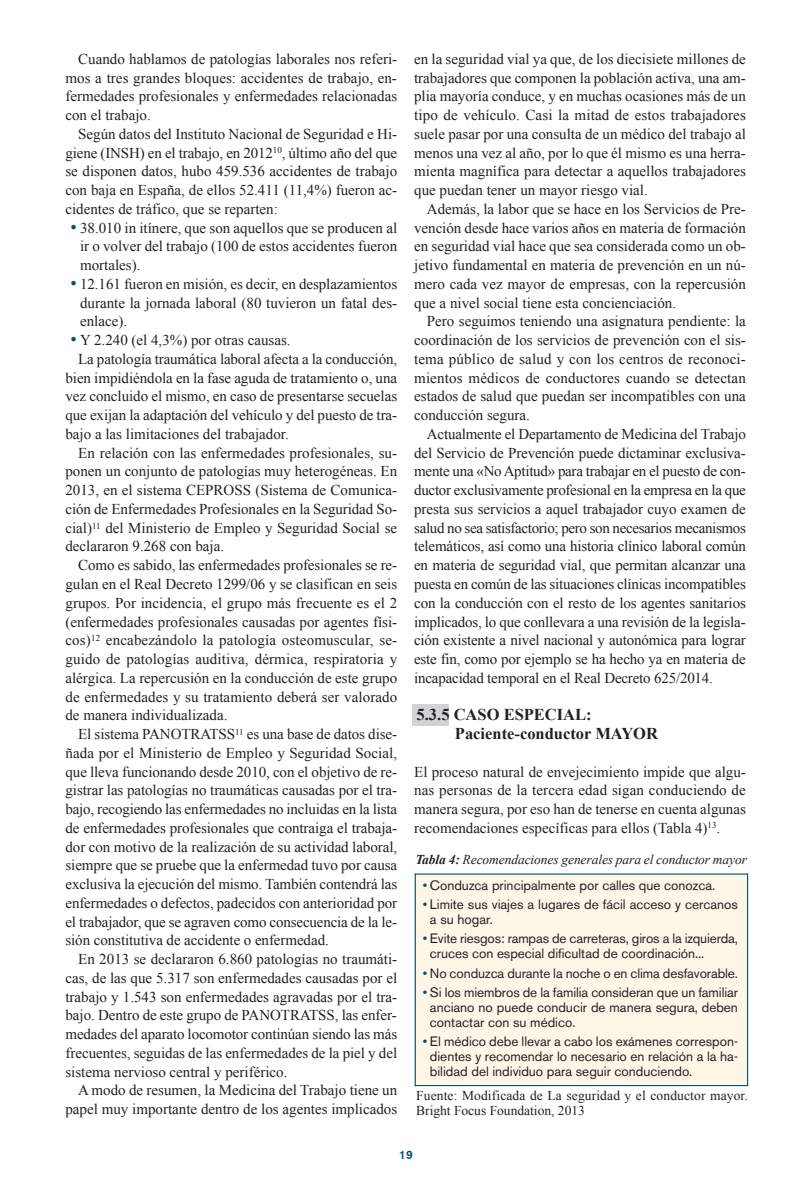
<style>
.page{position:relative;width:808px;height:1191px;background:#fff}
.page>*{position:absolute;margin:0;border:0;box-sizing:border-box;transform-origin:0 0}
.t1{font:700 16.5px/18.8px "Times New Roman";color:#231f20}
.t2{font:15px/18.8px "Times New Roman";color:#231f20;text-align:justify}
.t3{font:13.5px/15px "Akzidenz Grotesk BE";color:#231f20}
.t4{font:13.5px/15px "Times New Roman";letter-spacing:.01em;color:#231f20}
.t5{font:italic 13.5px "Times New Roman";letter-spacing:-.01em;color:#231f20}
.t6{font:500 12px "Akzidenz Grotesk BE";color:#01516c}
.s1{font-size:18px;color:#01516c}
.s2{font-weight:700}
.s3{color:#01516c}
</style>
<div class="page">
<div style="left:412px;top:704px;width:37px;height:21px;background:#d1d2d4"></div>
<div style="left:415px;top:873px;width:333px;height:213px;background:#fef6e6"></div>
<hr style="left:415px;top:873px;width:1px;height:213px;background:#01516c">
<hr style="left:747px;top:873px;width:1px;height:213px;background:#01516c">
<hr style="left:415px;top:873px;width:333px;height:1px;background:#01516c">
<hr style="left:415px;top:1085px;width:333px;height:1px;background:#01516c">
<p class="t2" style="left:65px;top:49px;width:333px;text-indent:13px">Cuando hablamos de patologías laborales nos referi&shy;mos a tres grandes bloques: accidentes de trabajo, en&shy;fermedades profesionales y enfermedades relacionadas con el trabajo.</p>
<p class="t2" style="left:65px;top:124px;width:333px;text-indent:13px">Según datos del Instituto Nacional de Seguridad e Hi&shy;giene (INSH) en el trabajo, en 2012<sup>10</sup>, último año del que se disponen datos, hubo 459.536 accidentes de trabajo con baja en España, de ellos 52.411 (11,4%) fueron ac&shy;cidentes de tráfico, que se reparten:</p>
<p class="t2" style="left:80px;top:218px;width:319px;text-indent:-9px"><span class="s1">•</span> 38.010 in itínere, que son aquellos que se producen al ir o volver del trabajo (100 de estos accidentes fueron mortales).</p>
<p class="t2" style="left:80px;top:274px;width:319px;text-indent:-9px"><span class="s1">•</span> 12.161 fueron en misión, es decir, en desplazamientos durante la jornada laboral (80 tuvieron un fatal des&shy;enlace).</p>
<p class="t2" style="left:71px;top:331px;width:222px"><span class="s1">•</span> Y 2.240 (el 4,3%) por otras causas.</p>
<p class="t2" style="left:78px;top:349px;width:320px">La patología traumática laboral afecta a la conducción,</p>
<p class="t2" style="left:65px;top:368px;width:333px">bien impidiéndola en la fase aguda de tratamiento o, una</p>
<p class="t2" style="left:65px;top:387px;width:333px">vez concluido el mismo, en caso de presentarse secuelas</p>
<p class="t2" style="left:65px;top:406px;width:333px">que exijan la adaptación del vehículo y del puesto de tra-</p>
<p class="t2" style="left:65px;top:424px;width:225px">bajo a las limitaciones del trabajador.</p>
<p class="t2" style="left:78px;top:443px;width:320px">En relación con las enfermedades profesionales, su-</p>
<p class="t2" style="left:65px;top:462px;width:333px">ponen un conjunto de patologías muy heterogéneas. En</p>
<p class="t2" style="left:65px;top:481px;width:333px">2013, en el sistema CEPROSS (Sistema de Comunica-</p>
<p class="t2" style="left:65px;top:499px;width:333px">ción de Enfermedades Profesionales en la Seguridad So-</p>
<p class="t2" style="left:65px;top:518px;width:333px">cial)<sup>11</sup> del Ministerio de Empleo y Seguridad Social se</p>
<p class="t2" style="left:65px;top:537px;width:160px">declararon 9.268 con baja.</p>
<p class="t2" style="left:78px;top:556px;width:320px">Como es sabido, las enfermedades profesionales se re-</p>
<p class="t2" style="left:65px;top:574px;width:333px">gulan en el Real Decreto 1299/06 y se clasifican en seis</p>
<p class="t2" style="left:65px;top:593px;width:333px">grupos. Por incidencia, el grupo más frecuente es el 2</p>
<p class="t2" style="left:65px;top:612px;width:333px">(enfermedades profesionales causadas por agentes físi-</p>
<p class="t2" style="left:65px;top:631px;width:333px">cos)<sup>12</sup> encabezándolo la patología osteomuscular, se-</p>
<p class="t2" style="left:65px;top:649px;width:333px">guido de patologías auditiva, dérmica, respiratoria y</p>
<p class="t2" style="left:65px;top:668px;width:333px">alérgica. La repercusión en la conducción de este grupo</p>
<p class="t2" style="left:65px;top:687px;width:333px">de enfermedades y su tratamiento deberá ser valorado</p>
<p class="t2" style="left:65px;top:706px;width:164px">de manera individualizada.</p>
<p class="t2" style="left:78px;top:724px;width:320px">El sistema PANOTRATSS<sup>11</sup> es una base de datos dise-</p>
<p class="t2" style="left:65px;top:743px;width:333px">ñada por el Ministerio de Empleo y Seguridad Social,</p>
<p class="t2" style="left:65px;top:762px;width:333px">que lleva funcionando desde 2010, con el objetivo de re-</p>
<p class="t2" style="left:65px;top:781px;width:333px">gistrar las patologías no traumáticas causadas por el tra-</p>
<p class="t2" style="left:65px;top:799px;width:333px">bajo, recogiendo las enfermedades no incluidas en la lista</p>
<p class="t2" style="left:65px;top:818px;width:333px">de enfermedades profesionales que contraiga el trabaja-</p>
<p class="t2" style="left:65px;top:837px;width:333px">dor con motivo de la realización de su actividad laboral,</p>
<p class="t2" style="left:65px;top:856px;width:333px">siempre que se pruebe que la enfermedad tuvo por causa</p>
<p class="t2" style="left:65px;top:874px;width:333px">exclusiva la ejecución del mismo. También contendrá las</p>
<p class="t2" style="left:65px;top:893px;width:333px">enfermedades o defectos, padecidos con anterioridad por</p>
<p class="t2" style="left:65px;top:912px;width:333px">el trabajador, que se agraven como consecuencia de la le-</p>
<p class="t2" style="left:65px;top:931px;width:265px">sión constitutiva de accidente o enfermedad.</p>
<p class="t2" style="left:78px;top:949px;width:320px">En 2013 se declararon 6.860 patologías no traumáti-</p>
<p class="t2" style="left:65px;top:968px;width:333px">cas, de las que 5.317 son enfermedades causadas por el</p>
<p class="t2" style="left:65px;top:987px;width:333px">trabajo y 1.543 son enfermedades agravadas por el tra-</p>
<p class="t2" style="left:65px;top:1006px;width:333px">bajo. Dentro de este grupo de PANOTRATSS, las enfer-</p>
<p class="t2" style="left:65px;top:1024px;width:333px">medades del aparato locomotor continúan siendo las más</p>
<p class="t2" style="left:65px;top:1043px;width:333px">frecuentes, seguidas de las enfermedades de la piel y del</p>
<p class="t2" style="left:65px;top:1062px;width:223px">sistema nervioso central y periférico.</p>
<p class="t2" style="left:78px;top:1081px;width:320px">A modo de resumen, la Medicina del Trabajo tiene un</p>
<p class="t2" style="left:65px;top:1099px;width:333px">papel muy importante dentro de los agentes implicados</p>
<p class="t2" style="left:414px;top:49px;width:333px">en la seguridad vial ya que, de los diecisiete millones de trabajadores que componen la población activa, una am&shy;plia mayoría conduce, y en muchas ocasiones más de un tipo de vehículo. Casi la mitad de estos trabajadores suele pasar por una consulta de un médico del trabajo al menos una vez al año, por lo que él mismo es una herra&shy;mienta magnífica para detectar a aquellos trabajadores que puedan tener un mayor riesgo vial.</p>
<p class="t2" style="left:414px;top:199px;width:333px;text-indent:13px">Además, la labor que se hace en los Servicios de Pre&shy;vención desde hace varios años en materia de formación en seguridad vial hace que sea considerada como un ob&shy;jetivo fundamental en materia de prevención en un nú&shy;mero cada vez mayor de empresas, con la repercusión que a nivel social tiene esta concienciación.</p>
<p class="t2" style="left:414px;top:312px;width:333px;text-indent:13px">Pero seguimos teniendo una asignatura pendiente: la coordinación de los servicios de prevención con el sis&shy;tema público de salud y con los centros de reconoci&shy;mientos médicos de conductores cuando se detectan estados de salud que puedan ser incompatibles con una conducción segura.</p>
<p class="t2" style="left:414px;top:424px;width:333px;text-indent:13px">Actualmente el Departamento de Medicina del Trabajo del Servicio de Prevención puede dictaminar exclusiva&shy;mente una «NoAptitud» para trabajar en el puesto de con&shy;ductor exclusivamente profesional en la empresa en la que presta sus servicios a aquel trabajador cuyo examen de salud no sea satisfactorio; pero son necesarios mecanismos telemáticos, así como una historia clínico laboral común en materia de seguridad vial, que permitan alcanzar una puesta en común de las situaciones clínicas incompatibles con la conducción con el resto de los agentes sanitarios implicados, lo que conllevara a una revisión de la legisla&shy;ción existente a nivel nacional y autonómica para lograr este fin, como por ejemplo se ha hecho ya en materia de incapacidad temporal en el Real Decreto 625/2014.</p>
<p class="t1" style="left:455px;top:705px;width:205px;text-indent:-38px">5.3.5 CASO ESPECIAL:<br>Paciente-conductor MAYOR</p>
<p class="t2" style="left:414px;top:762px;width:333px">El proceso natural de envejecimiento impide que algu&shy;nas personas de la tercera edad sigan conduciendo de manera segura, por eso han de tenerse en cuenta algunas recomendaciones específicas para ellos (Tabla 4)<sup>13</sup>.</p>
<p class="t5" style="left:415px;top:852px;width:333px"><span class="s2">Tabla 4:</span> Recomendaciones generales para el conductor mayor</p>
<p class="t3" style="left:423px;top:879px;width:294px"><span class="s3">•</span> Conduzca principalmente por calles que conozca.</p>
<p class="t3" style="left:430px;top:898px;width:310px;text-indent:-7px"><span class="s3">•</span> Limite sus viajes a lugares de fácil acceso y cercanos a su hogar.</p>
<p class="t3" style="left:430px;top:932px;width:310px;text-indent:-7px"><span class="s3">•</span> Evite riesgos: rampas de carreteras, giros a la izquierda, cruces con especial dificultad de coordinación...</p>
<p class="t3" style="left:423px;top:967px;width:317px"><span class="s3">•</span> No conduzca durante la noche o en clima desfavorable.</p>
<p class="t3" style="left:430px;top:986px;width:310px;text-align:justify;text-indent:-7px"><span class="s3">•</span> Si los miembros de la familia consideran que un familiar anciano no puede conducir de manera segura, deben contactar con su médico.</p>
<p class="t3" style="left:430px;top:1035px;width:310px;text-align:justify;text-indent:-7px"><span class="s3">•</span> El médico debe llevar a cabo los exámenes correspon&shy;dientes y recomendar lo necesario en relación a la ha&shy;bilidad del individuo para seguir conduciendo.</p>
<p class="t4" style="left:416px;top:1087px;width:333px">Fuente: Modificada de La seguridad y el conductor mayor.<br>Bright Focus Foundation, 2013</p>
<p class="t6" style="left:399px;top:1150px;width:15px">19</p>
</div>
